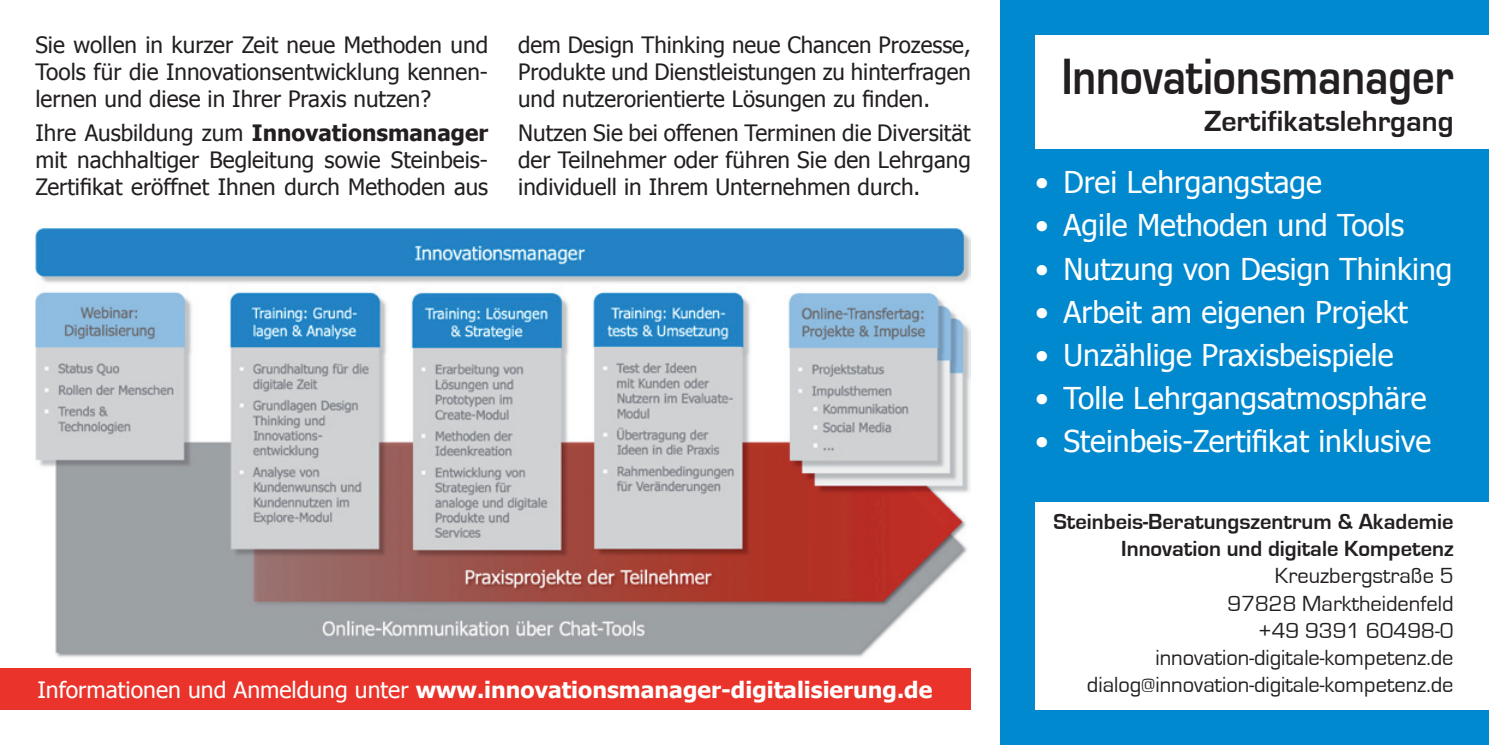
<style>
.page{position:relative;width:1489px;height:745px;background:#fff}
.page>*{position:absolute;margin:0;border:0;box-sizing:border-box;transform-origin:0 0}
.t1{font:700 52.5px "Eurostile";color:#231f20;scale:.85 1}
.t2{font:30px "Tahoma";color:#fff}
.t3{font:700 30px "Eurostile";color:#231f20}
.t4{font:22.5px/27px "Tahoma";color:#231f20;text-align:justify}
.t5{font:22.5px/27px "Eurostile";color:#231f20;text-align:right}
.t6{font:700 22.5px "Tahoma";color:#fff}
.t7{font:700 22.5px/27px "Eurostile";color:#231f20;text-align:right}
.s1{font-weight:700}
.s2{font-weight:400}
</style>
<div class="page">
<div style="left:1000px;top:0;width:488px;height:744px;background:#0089cf"></div>
<img style="left:35px;top:228px;width:935px;height:430px">
<div style="left:1035px;top:35px;width:453px;height:114px;background:#fff"></div>
<div style="left:0;top:667px;width:970px;height:42px;background:#ea332a"></div>
<div style="left:1035px;top:501px;width:453px;height:208px;background:#fff"></div>
<p class="t4" style="left:35px;top:30px;width:454px">Sie wollen in kurzer Zeit neue Methoden und Tools für die Innovationsentwicklung kennen&shy;lernen und diese in Ihrer Praxis nutzen?</p>
<p class="t4" style="left:35px;top:118px;width:454px">Ihre Ausbildung zum <span class="s1">Innovationsmanager </span>mit nachhaltiger Begleitung sowie Steinbeis-Zertifikat eröffnet Ihnen durch Methoden aus</p>
<p class="t4" style="left:518px;top:30px;width:454px">dem Design Thinking neue Chancen Prozesse, Produkte und Dienstleistungen zu hinterfragen und nutzerorientierte Lösungen zu finden.</p>
<p class="t4" style="left:518px;top:118px;width:454px">Nutzen Sie bei offenen Terminen die Diversität der Teilnehmer oder führen Sie den Lehrgang individuell in Ihrem Unternehmen durch.</p>
<p class="t6" style="left:37px;top:674px;width:896px"><span class="s2">Informationen und Anmeldung unter</span> www.innovationsmanager-digitalisierung.de</p>
<h1 class="t1" style="left:1061px;top:48px;width:462px">Innovationsmanager</h1>
<h2 class="t3" style="left:1203px;top:104px;width:251px">Zertifikatslehrgang</h2>
<h2 class="t2" style="left:1035px;top:162px;width:288px">• Drei Lehrgangstage</h2>
<h2 class="t2" style="left:1035px;top:205px;width:370px">• Agile Methoden und Tools</h2>
<h2 class="t2" style="left:1035px;top:248px;width:419px">• Nutzung von Design Thinking</h2>
<h2 class="t2" style="left:1035px;top:291px;width:374px">• Arbeit am eigenen Projekt</h2>
<h2 class="t2" style="left:1035px;top:334px;width:360px">• Unzählige Praxisbeispiele</h2>
<h2 class="t2" style="left:1035px;top:377px;width:393px">• Tolle Lehrgangsatmosphäre</h2>
<h2 class="t2" style="left:1035px;top:420px;width:397px">• Steinbeis-Zertifikat inklusive</h2>
<p class="t7" style="left:1053px;top:508px;width:401px">Steinbeis-Beratungszentrum &amp; Akademie<br>Innovation und digitale Kompetenz</p>
<p class="t5" style="left:1086px;top:562px;width:368px">Kreuzbergstraße 5<br>97828 Marktheidenfeld<br>+49 9391 60498-0 innovation-digitale-kompetenz.de dialog@innovation-digitale-kompetenz.de</p>
</div>
